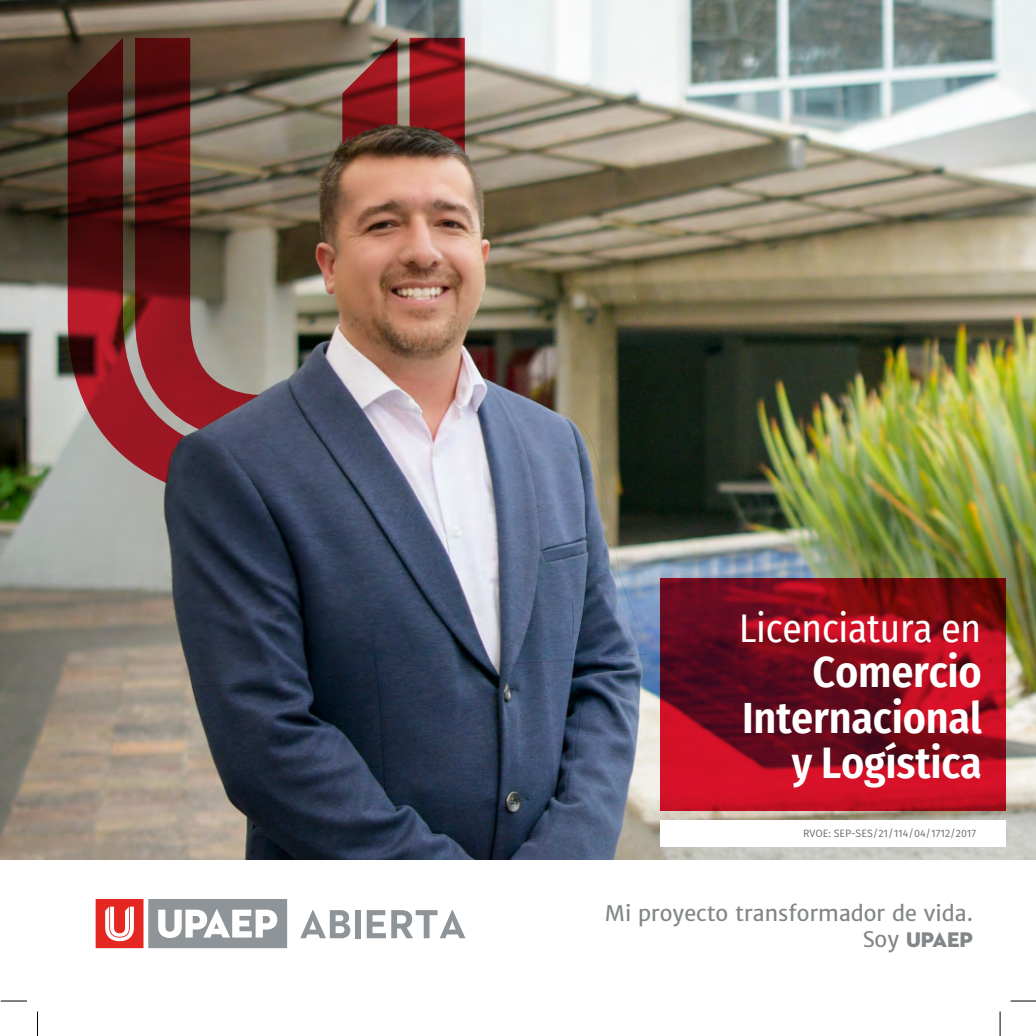
<style>
.page{position:relative;width:1036px;height:1036px;background:#fff}
.page>*{position:absolute;margin:0;border:0;box-sizing:border-box;transform-origin:0 0}
.t1{font:600 43.75px/45.5px "Fira Sans Condensed";letter-spacing:-.005em;color:#fff;text-align:right}
.t2{font:39.02px "Fira Sans Condensed";letter-spacing:-.005em;color:#fff}
.t3{font:21.53px "Merriweather Sans";color:#828688}
.t4{font:21.53px "Neutraface 2 Display Titling";color:#828688}
.t5{font:10.67px "Fira Sans";color:#6f6f6e}
.s1{font-family:"Merriweather Sans"}
</style>
<div class="page">
<svg style="left:1px;top:1001px;width:26px;height:1px"></svg>
<svg style="left:1010px;top:1001px;width:26px;height:1px"></svg>
<svg style="left:37px;top:1011px;width:1px;height:25px"></svg>
<svg style="left:1000px;top:1011px;width:1px;height:25px"></svg>
<svg style="left:96px;top:899px;width:191px;height:49px"></svg>
<svg style="left:300px;top:910px;width:50px;height:28px"></svg>
<div style="left:355px;top:910px;width:6px;height:28px;background:#8e9497"></div>
<svg style="left:367px;top:910px;width:98px;height:28px"></svg>
<img style="left:0;top:0;width:1036px;height:859px">
<svg style="left:660px;top:578px;width:345px;height:233px;background:#900c1e"></svg>
<div style="left:660px;top:820px;width:345px;height:27px;background:#fff"></div>
<img style="left:68px;top:38px;width:397px;height:464px">
<h2 class="t2" style="left:739px;top:599px;width:243px">Licenciatura en</h2>
<h1 class="t1" style="left:742px;top:646px;width:241px">Comercio<br>Internacional y Logística</h1>
<p class="t5" style="left:803px;top:826px;width:175px">RVOE: SEP-SES/21/114/04/1712/2017</p>
<h3 class="t3" style="left:605px;top:899px;width:370px">Mi proyecto transformador de vida.</h3>
<h3 class="t4" style="left:863px;top:926px;width:112px"><span class="s1">Soy</span> UPAEP</h3>
</div>
